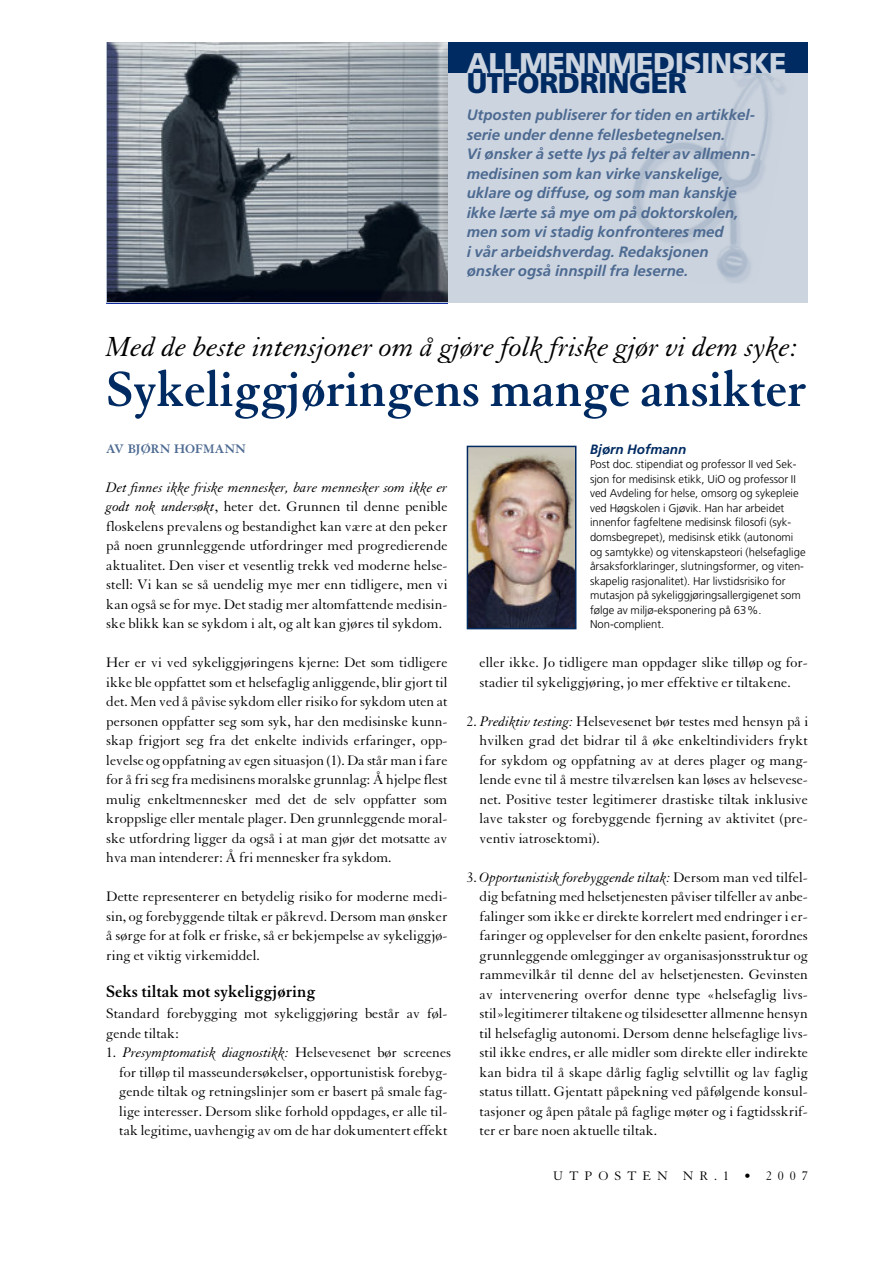
<style>
.page{position:relative;width:893px;height:1263px;background:#fff}
.page>*{position:absolute;margin:0;border:0;box-sizing:border-box;transform-origin:0 0}
.t1{font:700 54px "Granjon";letter-spacing:-.01em;color:#002b62}
.t2{font:italic 30px "Granjon";color:#000}
.t3{font:900 28.5px "Frutiger";letter-spacing:-.015em;color:#ccd4e0}
.t4{font:900 28.5px "Frutiger";letter-spacing:-.015em;color:#002b62}
.t5{font:700 18px "Granjon";color:#000}
.t6{font:15px/19.5px "Granjon";color:#000;text-align:justify}
.t7{font:italic 700 15px/19.5px "Frutiger";color:#4d6a91}
.t8{font:13.5px "Granjon";letter-spacing:.445em;color:#000}
.t9{font:700 13.5px "Granjon";color:#4d6a91}
.t10{font:italic 700 13.5px "Frutiger";color:#002b62}
.t11{font:300 11.25px/14.5px "Frutiger";color:#000}
.s1{font-style:italic}
</style>
<div class="page">
<div style="left:442px;top:43px;width:366px;height:260px;background:#ccd4e0"></div>
<img style="left:632px;top:73px;width:153px;height:210px">
<div style="left:448px;top:43px;width:360px;height:30px;background:#002b62"></div>
<img style="left:108px;top:43px;width:340px;height:259px">
<img style="left:470px;top:449px;width:103px;height:177px">
<div style="left:467px;top:446px;width:109px;height:183px;border:2px solid #002b62"></div>
<h3 class="t3" style="left:467px;top:52px;width:321px">ALLMENNMEDISINSKE</h3>
<h3 class="t4" style="left:467px;top:72px;width:222px">UTFORDRINGER</h3>
<p class="t7" style="left:467px;top:106px;width:291px">Utposten publiserer for tiden en artikkel&shy;serie under denne fellesbetegnelsen.<br>Vi ønsker å sette lys på felter av allmenn&shy;medisinen som kan virke vanskelige, uklare og diffuse, og som man kanskje ikke lærte så mye om på doktorskolen, men som vi stadig konfronteres med<br>i vår arbeidshverdag. Redaksjonen ønsker også innspill fra leserne.</p>
<h2 class="t2" style="left:106px;top:337px;width:693px">Med de beste intensjoner om å gjøre folk friske gjør vi dem syke:</h2>
<h1 class="t1" style="left:106px;top:369px;width:701px">Sykeliggjøringens mange ansikter</h1>
<p class="t9" style="left:106px;top:443px;width:141px">AV BJØRN HOFMANN</p>
<p class="t6" style="left:106px;top:479px;width:343px"><span class="s1">Det finnes ikke friske mennesker, bare mennesker som ikke er godt nok undersøkt</span>, heter det. Grunnen til denne penible floskelens prevalens og bestandighet kan være at den peker på noen grunnleggende utfordringer med progredierende aktualitet. Den viser et vesentlig trekk ved moderne helse&shy;stell: Vi kan se så uendelig mye mer enn tidligere, men vi kan også se for mye. Det stadig mer altomfattende medisin&shy;ske blikk kan se sykdom i alt, og alt kan gjøres til sykdom.</p>
<p class="t6" style="left:106px;top:654px;width:343px">Her er vi ved sykeliggjøringens kjerne: Det som tidligere ikke ble oppfattet som et helsefaglig anliggende, blir gjort til det. Men ved å påvise sykdom eller risiko for sykdom uten at personen oppfatter seg som syk, har den medisinske kunn&shy;skap frigjort seg fra det enkelte individs erfaringer, opp&shy;levelse og oppfatning av egen situasjon (1). Da står man i fare for å fri seg fra medisinens moralske grunnlag: Å hjelpe flest mulig enkeltmennesker med det de selv oppfatter som kroppslige eller mentale plager. Den grunnleggende moral&shy;ske utfordring ligger da også i at man gjør det motsatte av hva man intenderer: Å fri mennesker fra sykdom.</p>
<p class="t6" style="left:106px;top:888px;width:343px">Dette representerer en betydelig risiko for moderne medi&shy;sin, og forebyggende tiltak er påkrevd. Dersom man ønsker å sørge for at folk er friske, så er bekjempelse av sykeliggjø&shy;ring et viktig virkemiddel.</p>
<p class="t5" style="left:106px;top:985px;width:211px">Seks tiltak mot sykeliggjøring</p>
<p class="t6" style="left:106px;top:1005px;width:343px">Standard forebygging mot sykeliggjøring består av føl&shy;gende tiltak:</p>
<p class="t6" style="left:119px;top:1044px;width:333px;text-align:left;text-indent:-13px">1. <span class="s1">Presymptomatisk diagnostikk:</span> Helsevesenet bør screenes for tilløp til masseundersøkelser, opportunistisk forebyg&shy;gende tiltak og retningslinjer som er basert på smale fag&shy;lige interesser. Dersom slike forhold oppdages, er alle til&shy;tak legitime, uavhengig av om de har dokumentert effekt</p>
<p class="t10" style="left:590px;top:443px;width:98px">Bjørn Hofmann</p>
<p class="t11" style="left:590px;top:458px;width:217px">Post doc. stipendiat og professor II ved Sek&shy;sjon for medisinsk etikk, UiO og professor II ved Avdeling for helse, omsorg og sykepleie ved Høgskolen i Gjøvik. Han har arbeidet innenfor fagfeltene medisinsk filosofi (syk&shy;domsbegrepet), medisinsk etikk (autonomi og samtykke) og vitenskapsteori (helsefaglige årsaksforklaringer, slutningsformer, og viten&shy;skapelig rasjonalitet). Har livstidsrisiko for mutasjon på sykeliggjøringsallergigenet som følge av miljø-eksponering på 63%.<br>Non-complient.</p>
<p class="t6" style="left:480px;top:654px;width:330px">eller ikke. Jo tidligere man oppdager slike tilløp og for&shy;stadier til sykeliggjøring, jo mer effektive er tiltakene.</p>
<p class="t6" style="left:480px;top:713px;width:330px;text-indent:-13px">2. <span class="s1">Prediktiv testing:</span> Helsevesenet bør testes med hensyn på i hvilken grad det bidrar til å øke enkeltindividers frykt for sykdom og oppfatning av at deres plager og mang&shy;lende evne til å mestre tilværelsen kan løses av helsevese&shy;net. Positive tester legitimerer drastiske tiltak inklusive lave takster og forebyggende fjerning av aktivitet (pre&shy;ventiv iatrosektomi).</p>
<p class="t6" style="left:480px;top:869px;width:330px;text-indent:-13px">3. <span class="s1">Opportunistisk forebyggende tiltak:</span> Dersom man ved tilfel&shy;dig befatning med helsetjenesten påviser tilfeller av anbe&shy;falinger som ikke er direkte korrelert med endringer i er&shy;faringer og opplevelser for den enkelte pasient, forordnes grunnleggende omlegginger av organisasjonsstruktur og rammevilkår til denne del av helsetjenesten. Gevinsten av intervenering overfor denne type «helsefaglig livs&shy;stil»legitimerer tiltakene og tilsidesetter allmenne hensyn til helsefaglig autonomi. Dersom denne helsefaglige livs&shy;stil ikke endres, er alle midler som direkte eller indirekte kan bidra til å skape dårlig faglig selvtillit og lav faglig status tillatt. Gjentatt påpekning ved påfølgende konsul&shy;tasjoner og åpen påtale på faglige møter og i fagtidsskrif&shy;ter er bare noen aktuelle tiltak.</p>
<p class="t8" style="left:553px;top:1171px;width:256px">UTPOSTEN NR.1 • 2007</p>
</div>
